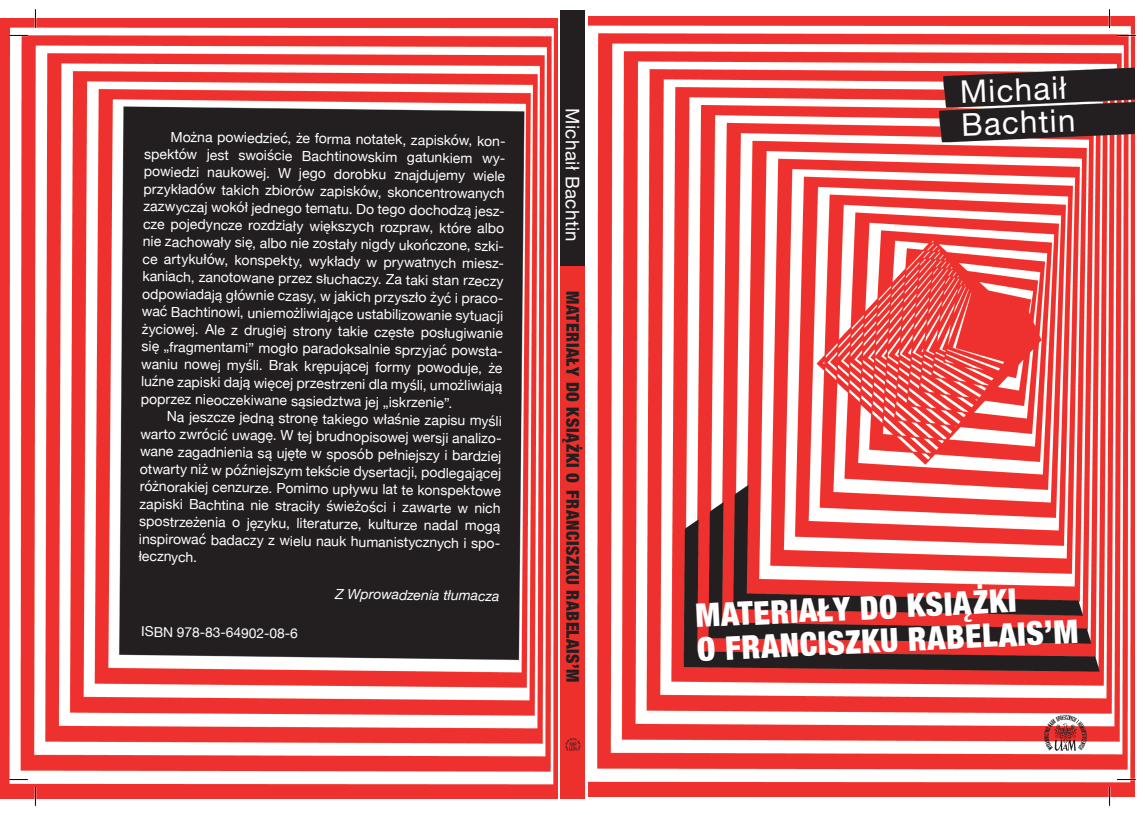
<style>
.page{position:relative;width:1145px;height:815px;background:#fff}
.page>*{position:absolute;margin:0;border:0;box-sizing:border-box;transform-origin:0 0}
.t1{font:900 condensed 32.5px/33.9px "Helvetica Neue";color:#fff}
.t2{font:31.25px/32.5px "Helvetica Neue";color:#fff}
.t3{font:18.75px "Helvetica Neue";letter-spacing:.02em;color:#fff}
.t4{font:900 condensed 17.5px "Helvetica Neue";letter-spacing:.03em;color:#231f20}
.t5{font:14px/17.5px "Helvetica Neue";color:#fff}
.t6{font:italic 14px "Helvetica Neue";color:#fff}
.t7{font:13.75px "Helvetica Neue";color:#fff}
</style>
<div class="page">
<div style="left:560px;top:266px;width:25px;height:533px;background:#ee302d"></div>
<img style="left:588px;top:17px;width:546px;height:779px">
<img style="left:0;top:19px;width:557px;height:779px">
<svg style="left:1044px;top:715px;width:42px;height:38px"></svg>
<svg style="left:565px;top:738px;width:15px;height:13px"></svg>
<div style="left:560px;top:10px;width:25px;height:256px;background:#231f20"></div>
<svg style="left:9px;top:35px;width:19px;height:1px"></svg>
<svg style="left:1117px;top:35px;width:18px;height:1px"></svg>
<svg style="left:9px;top:779px;width:19px;height:1px"></svg>
<svg style="left:1117px;top:779px;width:18px;height:1px"></svg>
<svg style="left:35px;top:9px;width:1px;height:19px"></svg>
<svg style="left:35px;top:787px;width:1px;height:19px"></svg>
<svg style="left:1108px;top:9px;width:2px;height:19px"></svg>
<svg style="left:1108px;top:787px;width:2px;height:19px"></svg>
<p class="t5" style="left:145px;top:127px;width:365px;text-indent:26px;rotate:1deg">Można powiedzieć, że forma notatek, zapisków, kon&shy;spektów jest swoiście Bachtinowskim gatunkiem wy&shy;powiedzi naukowej. W jego dorobku znajdujemy wiele przykładów takich zbiorów zapisków, skoncentrowanych zazwyczaj wokół jednego tematu. Do tego dochodzą jesz&shy;cze pojedyncze rozdziały większych rozpraw, które albo nie zachowały się, albo nie zostały nigdy ukończone, szki&shy;ce artykułów, konspekty, wykłady w prywatnych miesz&shy;kaniach, zanotowane przez słuchaczy. Za taki stan rzeczy odpowiadają głównie czasy, w jakich przyszło żyć i praco&shy;wać Bachtinowi, uniemożliwiające ustabilizowanie sytuacji życiowej. Ale z drugiej strony takie częste posługiwanie się „fragmentami” mogło paradoksalnie sprzyjać powsta&shy;waniu nowej myśli. Brak krępującej formy powoduje, że luźne zapiski dają więcej przestrzeni dla myśli, umożliwiają poprzez nieoczekiwane sąsiedztwa jej „iskrzenie”.</p>
<p class="t5" style="left:141px;top:407px;width:365px;text-indent:26px;rotate:1deg">Na jeszcze jedną stronę takiego właśnie zapisu myśli warto zwrócić uwagę. W tej brudnopisowej wersji analizo&shy;wane zagadnienia są ujęte w sposób pełniejszy i bardziej otwarty niż w późniejszym tekście dysertacji, podlegającej różnorakiej cenzurze. Pomimo upływu lat te konspektowe zapiski Bachtina nie straciły świeżości i zawarte w nich spostrzeżenia o języku, literaturze, kulturze nadal mogą inspirować badaczy z wielu nauk humanistycznych i spo&shy;łecznych.</p>
<p class="t6" style="left:335px;top:583px;width:166px;rotate:1deg">Z Wprowadzenia tłumacza</p>
<p class="t7" style="left:141px;top:621px;width:158px;rotate:1deg">ISBN 978-83-64902-08-6</p>
<h3 class="t3" style="left:586px;top:108px;width:135px;rotate:90deg">Michaił Bachtin</h3>
<p class="t4" style="left:587px;top:291px;width:393px;rotate:90deg">MATERIAŁY DO KSIĄŻKI O FRANCISZKU RABELAIS’M</p>
<h2 class="t2" style="left:958px;top:78px;width:115px;rotate:-3deg">Michaił<br>Bachtin</h2>
<h1 class="t1" style="left:694px;top:598px;width:383px;rotate:-3deg">MATERIAŁY DO KSIĄŻKI<br>O FRANCISZKU RABELAIS’M</h1>
</div>
